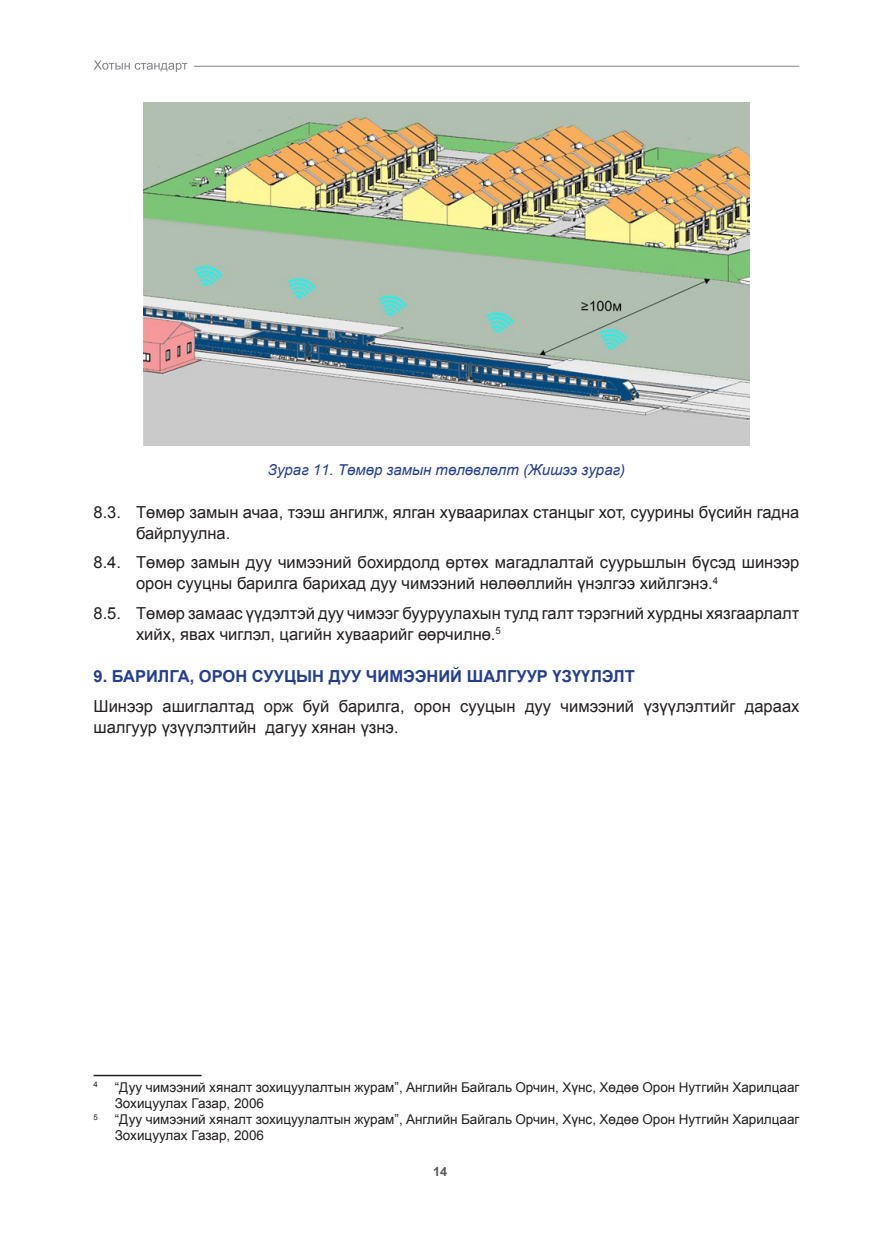
<style>
.page{position:relative;width:893px;height:1234px;background:#fff}
.page>*{position:absolute;margin:0;border:0;box-sizing:border-box;transform-origin:0 0}
.t1{font:16.5px/21px "Mogul Arial";color:#231f20}
.t2{font:700 16.5px "Mogul Arial";color:#253f8e}
.t3{font:italic 15px "Mogul Arial";color:#253f8e}
.t4{font:13.5px/16.2px "Mogul Arial";color:#231f20}
.t5{font:700 12.75px "Mogul Arial";color:#57585a}
.t6{font:7.8px "Mogul Arial";color:#231f20}
</style>
<div class="page">
<svg style="left:94px;top:60px;width:93px;height:12px"></svg>
<hr style="left:194px;top:66px;width:605px;height:1px;background:#808285">
<hr style="left:94px;top:1074px;width:108px;height:1px;background:#231f20">
<img style="left:144px;top:102px;width:605px;height:343px">
<p class="t3" style="left:268px;top:460px;width:359px">Зураг 11. Төмөр замын төлөвлөлт (Жишээ зураг)</p>
<p class="t1" style="left:136px;top:501px;width:665px;text-indent:-43px">8.3. Төмөр замын ачаа, тээш ангилж, ялган хуваарилах станцыг хот, суурины бүсийн гадна байрлуулна.</p>
<p class="t1" style="left:136px;top:552px;width:665px;text-indent:-43px">8.4. Төмөр замын дуу чимээний бохирдолд өртөх магадлалтай суурьшлын бүсэд шинээр орон сууцны барилга барихад дуу чимээний нөлөөллийн үнэлгээ хийлгэнэ.<sup>4</sup></p>
<p class="t1" style="left:136px;top:602px;width:665px;text-indent:-43px">8.5. Төмөр замаас үүдэлтэй дуу чимээг бууруулахын тулд галт тэрэгний хурдны хязгаарлалт хийх, явах чиглэл, цагийн хуваарийг өөрчилнө.<sup>5</sup></p>
<p class="t2" style="left:94px;top:665px;width:543px">9. БАРИЛГА, ОРОН СУУЦЫН ДУУ ЧИМЭЭНИЙ ШАЛГУУР ҮЗҮҮЛЭЛТ</p>
<p class="t1" style="left:94px;top:695px;width:707px">Шинээр ашиглалтад орж буй барилга, орон сууцын дуу чимээний үзүүлэлтийг дараах шалгуур үзүүлэлтийн дагуу хянан үзнэ.</p>
<p class="t6" style="left:94px;top:1079px;width:6px">4</p>
<p class="t4" style="left:115px;top:1078px;width:686px">“Дуу чимээний хяналт зохицуулалтын журам”, Английн Байгаль Орчин, Хүнс, Хөдөө Орон Нутгийн Харилцааг<br>Зохицуулах Газар, 2006</p>
<p class="t6" style="left:94px;top:1111px;width:6px">5</p>
<p class="t4" style="left:115px;top:1111px;width:686px">“Дуу чимээний хяналт зохицуулалтын журам”, Английн Байгаль Орчин, Хүнс, Хөдөө Орон Нутгийн Харилцааг<br>Зохицуулах Газар, 2006</p>
<p class="t5" style="left:433px;top:1163px;width:16px">14</p>
</div>
